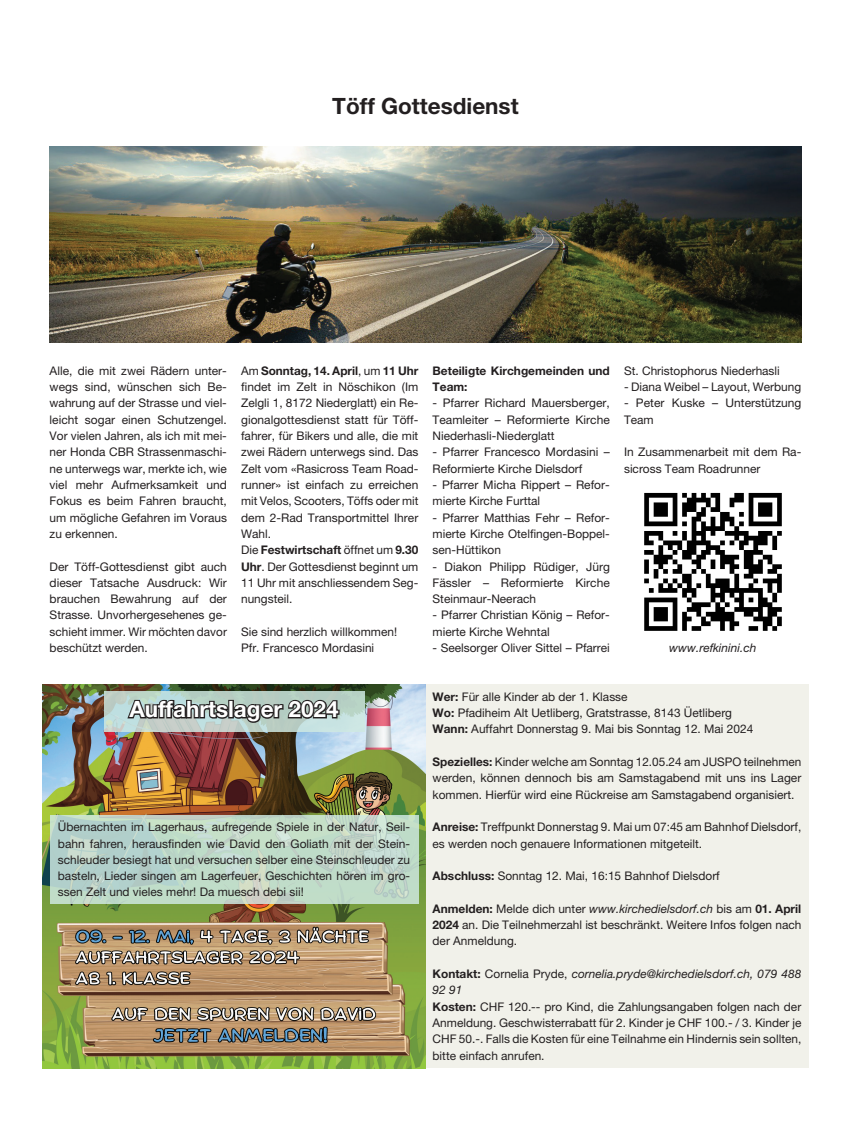
<style>
.page{position:relative;width:851px;height:1141px;background:#fff}
.page>*{position:absolute;margin:0;border:0;box-sizing:border-box;transform-origin:0 0}
.Fliesstext{font:700 22.5px "Helvetica Neue LT Pro";color:#fff}
.Fliesstext-2{font:700 22.5px "Helvetica Neue LT Pro";color:#231f20}
.Fliesstext-3{font:11.88px/16.2px "Helvetica Neue LT Pro";color:#231f20;text-align:justify}
.Fliesstext-4{font:italic 11.88px/16.2px "Helvetica Neue LT Pro";color:#231f20}
.Fliesstext-5{font:700 11.88px/16.2px "Helvetica Neue LT Pro";color:#231f20}
.s1{font-weight:700}
.s2{font-style:italic}
.s3{font-weight:700;font-style:normal}
.s4{font-style:normal}
</style>
<div class="page">
<div style="left:424px;top:685px;width:385px;height:383px;background:#f1f1ea"></div>
<img style="left:43px;top:685px;width:382px;height:383px">
<img style="left:50px;top:147px;width:751px;height:195px">
<svg style="left:104px;top:691px;width:260px;height:41px;background:#c1d6d0"></svg>
<svg style="left:50px;top:815px;width:368px;height:89px;background:#bed7c9"></svg>
<svg style="left:126px;top:690px;width:215px;height:34px;background:#7e8b86"></svg>
<img style="left:644px;top:492px;width:138px;height:139px">
<p class="Fliesstext-2" style="left:332px;top:92px;width:188px">Töff Gottesdienst</p>
<p class="Fliesstext-3" style="left:50px;top:362px;width:179px">Alle, die mit zwei Rädern unter&shy;wegs sind, wünschen sich Be&shy;wahrung auf der Strasse und viel&shy;leicht sogar einen Schutzengel.<br>Vor vielen Jahren, als ich mit mei&shy;ner Honda CBR Strassenmaschi&shy;ne unterwegs war, merkte ich, wie viel mehr Aufmerksamkeit und Fokus es beim Fahren braucht, um mögliche Gefahren im Voraus zu erkennen.</p>
<p class="Fliesstext-3" style="left:50px;top:558px;width:179px">Der Töff-Gottesdienst gibt auch dieser Tatsache Ausdruck: Wir brauchen Bewahrung auf der Strasse. Unvorhergesehenes ge&shy;schieht immer. Wir möchten davor beschützt werden.</p>
<p class="Fliesstext-3" style="left:241px;top:362px;width:179px">Am <span class="s1">Sonntag, 14. April</span>, um <span class="s1">11 Uhr </span>findet im Zelt in Nöschikon (Im Zelgli 1, 8172 Niederglatt) ein Re&shy;gionalgottesdienst statt für Töff&shy;fahrer, für Bikers und alle, die mit zwei Rädern unterwegs sind. Das Zelt vom «Rasicross Team Road&shy;runner» ist einfach zu erreichen mit Velos, Scooters, Töffs oder mit dem 2-Rad Transportmittel Ihrer Wahl.</p>
<p class="Fliesstext-3" style="left:241px;top:542px;width:179px">Die <span class="s1">Festwirtschaft</span> öffnet um <span class="s1">9.30<br>Uhr</span>. Der Gottesdienst beginnt um 11 Uhr mit anschliessendem Seg&shy;nungsteil.</p>
<p class="Fliesstext-3" style="left:241px;top:623px;width:157px">Sie sind herzlich willkommen!</p>
<p class="Fliesstext-3" style="left:241px;top:639px;width:135px">Pfr. Francesco Mordasini</p>
<p class="Fliesstext-5" style="left:432px;top:362px;width:179px">Beteiligte Kirchgemeinden und<br>Team:</p>
<p class="Fliesstext-3" style="left:432px;top:395px;width:179px">- Pfarrer Richard Mauersberger, Teamleiter – Reformierte Kirche Niederhasli-Niederglatt</p>
<p class="Fliesstext-3" style="left:432px;top:444px;width:179px">- Pfarrer Francesco Mordasini –<br>Reformierte Kirche Dielsdorf</p>
<p class="Fliesstext-3" style="left:432px;top:476px;width:179px">- Pfarrer Micha Rippert – Refor&shy;mierte Kirche Furttal</p>
<p class="Fliesstext-3" style="left:432px;top:509px;width:179px">- Pfarrer Matthias Fehr – Refor&shy;mierte Kirche Otelfingen-Boppel&shy;sen-Hüttikon</p>
<p class="Fliesstext-3" style="left:432px;top:558px;width:179px">- Diakon Philipp Rüdiger, Jürg Fässler – Reformierte Kirche Steinmaur-Neerach</p>
<p class="Fliesstext-3" style="left:432px;top:607px;width:179px">- Pfarrer Christian König – Refor&shy;mierte Kirche Wehntal</p>
<p class="Fliesstext-3" style="left:432px;top:639px;width:179px">- Seelsorger Oliver Sittel – Pfarrei</p>
<p class="Fliesstext-3" style="left:624px;top:362px;width:157px">St. Christophorus Niederhasli</p>
<p class="Fliesstext-3" style="left:624px;top:379px;width:179px">- Diana Weibel – Layout, Werbung</p>
<p class="Fliesstext-3" style="left:624px;top:395px;width:179px">- Peter Kuske – Unterstützung<br>Team</p>
<p class="Fliesstext-3" style="left:624px;top:444px;width:179px">In Zusammenarbeit mit dem Ra&shy;sicross Team Roadrunner</p>
<p class="Fliesstext-4" style="left:669px;top:639px;width:89px">www.refkinini.ch</p>
<p class="Fliesstext" style="left:129px;top:695px;width:211px">Auffahrtslager 2024</p>
<p class="Fliesstext-3" style="left:58px;top:819px;width:353px">Übernachten im Lagerhaus, aufregende Spiele in der Natur, Seil&shy;bahn fahren, herausfinden wie David den Goliath mit der Stein&shy;schleuder besiegt hat und versuchen selber eine Steinschleuder zu basteln, Lieder singen am Lagerfeuer, Geschichten hören im gro&shy;ssen Zelt und vieles mehr! Da muesch debi sii!</p>
<p class="Fliesstext-3" style="left:432px;top:688px;width:196px"><span class="s1">Wer:</span> Für alle Kinder ab der 1. Klasse</p>
<p class="Fliesstext-3" style="left:432px;top:705px;width:301px"><span class="s1">Wo:</span> Pfadiheim Alt Uetliberg, Gratstrasse, 8143 Üetliberg</p>
<p class="Fliesstext-3" style="left:432px;top:721px;width:322px"><span class="s1">Wann:</span> Auffahrt Donnerstag 9. Mai bis Sonntag 12. Mai 2024</p>
<p class="Fliesstext-3" style="left:432px;top:753px;width:370px"><span class="s1">Spezielles:</span> Kinder welche am Sonntag 12.05.24 am JUSPO teilnehmen werden, können dennoch bis am Samstagabend mit uns ins Lager kommen. Hierfür wird eine Rückreise am Samstagabend organisiert.</p>
<p class="Fliesstext-3" style="left:432px;top:819px;width:370px"><span class="s1">Anreise:</span> Treffpunkt Donnerstag 9. Mai um 07:45 am Bahnhof Dielsdorf, es werden noch genauere Informationen mitgeteilt.</p>
<p class="Fliesstext-3" style="left:432px;top:868px;width:289px"><span class="s1">Abschluss:</span> Sonntag 12. Mai, 16:15 Bahnhof Dielsdorf</p>
<p class="Fliesstext-3" style="left:432px;top:900px;width:370px"><span class="s1">Anmelden:</span> Melde dich unter <span class="s2">www.kirchedielsdorf.ch</span> bis am <span class="s1">01. April 2024</span> an. Die Teilnehmerzahl ist beschränkt. Weitere Infos folgen nach der Anmeldung.</p>
<p class="Fliesstext-4" style="left:432px;top:965px;width:370px"><span class="s3">Kontakt:</span> <span class="s4">Cornelia Pryde,</span> cornelia.pryde@kirchedielsdorf.ch, 079 488<br>92 91</p>
<p class="Fliesstext-3" style="left:432px;top:998px;width:370px"><span class="s1">Kosten:</span> CHF 120.-- pro Kind, die Zahlungsangaben folgen nach der Anmeldung. Geschwisterrabatt für 2. Kinder je CHF 100.- / 3. Kinder je CHF 50.-. Falls die Kosten für eine Teilnahme ein Hindernis sein sollten, bitte einfach anrufen.</p>
</div>
